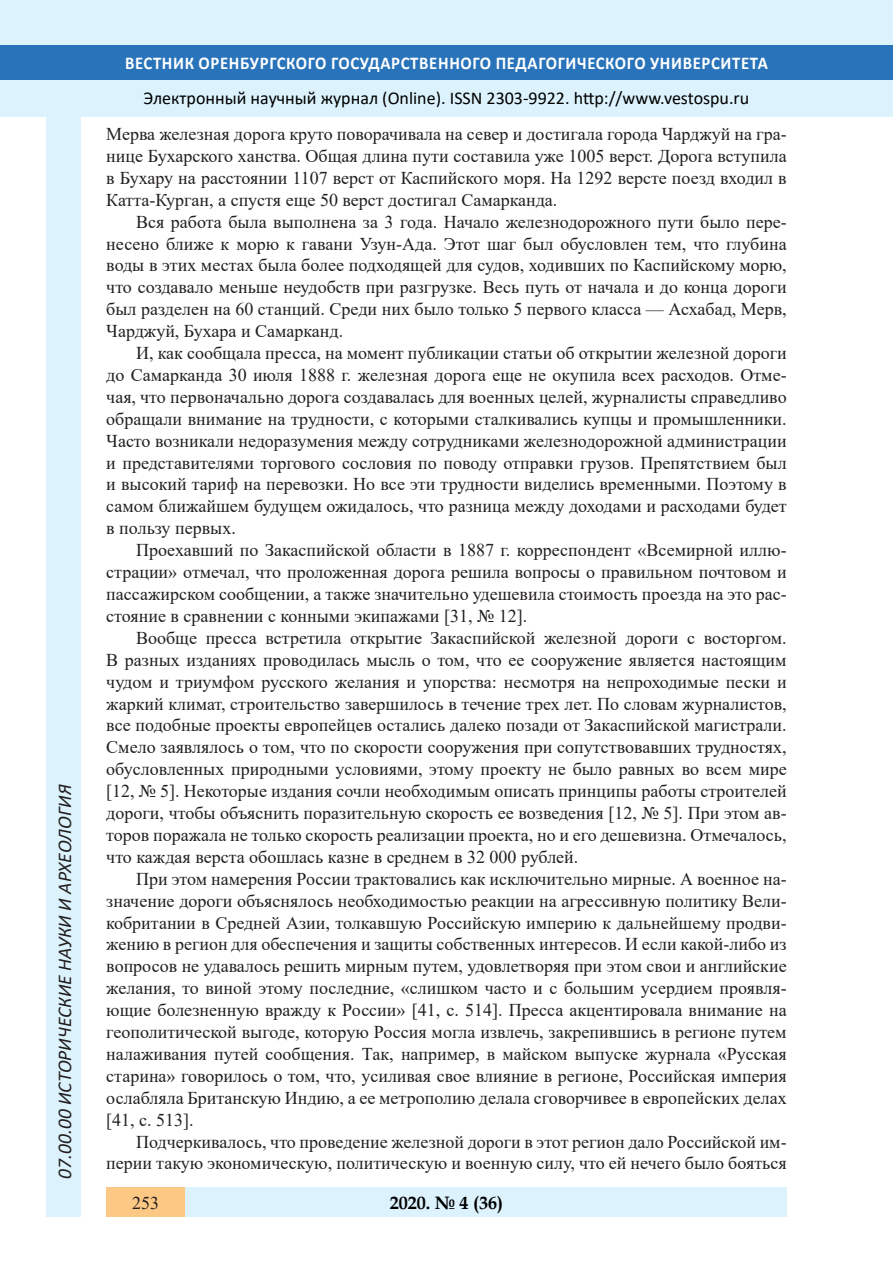
<style>
.page{position:relative;width:893px;height:1263px;background:#fff}
.page>*{position:absolute;margin:0;border:0;box-sizing:border-box;transform-origin:0 0}
.t1{font:italic 19.5px "Calibri";color:#231f20}
.Стиль2{font:18px/21.9px "Times New Roman";color:#231f20;text-align:justify}
.t2{font:18px "Calibri";color:#000}
.t3{font:700 18px "Calibri";letter-spacing:.04em;color:#fff;scale:.93 1}
.t4{font:700 18px "Book Antiqua";color:#000}
</style>
<div class="page">
<div style="left:0;top:0;width:893px;height:116px;background:#dcf2fc"></div>
<div style="left:0;top:45px;width:893px;height:34px;background:#2873ba"></div>
<div style="left:47px;top:116px;width:34px;height:1101px;background:#dcf2fc"></div>
<div style="left:106px;top:1188px;width:681px;height:29px;background:#dcf2fc"></div>
<div style="left:106px;top:1188px;width:79px;height:29px;background:#fdc784"></div>
<p class="t1" style="left:51px;top:1179px;width:395px;rotate:-90deg">07.00.00 ИСТОРИЧЕСКИЕ НАУКИ И АРХЕОЛОГИЯ</p>
<p class="t1" style="left:51px;top:1105px;width:206px;rotate:-90deg">БИОЛОГИЧЕСКИЕ НАУКИ</p>
<p class="t1" style="left:51px;top:1169px;width:11px;rotate:-90deg">3</p>
<p class="t3" style="left:125px;top:50px;width:693px">ВЕСТНИК ОРЕНБУРГСКОГО ГОСУДАРСТВЕННОГО ПЕДАГОГИЧЕСКОГО УНИВЕРСИТЕТА</p>
<p class="t2" style="left:144px;top:85px;width:607px">Электронный научный журнал (Online). ISSN 2303-9922. http://www.vestospu.ru</p>
<p class="t2" style="left:583px;top:85px;width:13px">t</p>
<p class="t2" style="left:583px;top:85px;width:13px">t</p>
<p class="Стиль2" style="left:106px;top:122px;width:682px">Мерва железная дорога круто поворачивала на север и достигала города Чарджуй на гра&shy;нице Бухарского ханства. Общая длина пути составила уже 1005 верст. Дорога вступила в Бухару на расстоянии 1107 верст от Каспийского моря. На 1292 версте поезд входил в Катта-Курган, а спустя еще 50 верст достигал Самарканда.</p>
<p class="Стиль2" style="left:106px;top:210px;width:682px;text-indent:30px">Вся работа была выполнена за 3 года. Начало железнодорожного пути было пере&shy;несено ближе к морю к гавани Узун-Ада. Этот шаг был обусловлен тем, что глубина воды в этих местах была более подходящей для судов, ходивших по Каспийскому морю, что создавало меньше неудобств при разгрузке. Весь путь от начала и до конца дороги был разделен на 60 станций. Среди них было только 5 первого класса — Асхабад, Мерв, Чарджуй, Бухара и Самарканд.</p>
<p class="Стиль2" style="left:106px;top:341px;width:682px;text-indent:30px">И, как сообщала пресса, на момент публикации статьи об открытии железной дороги до Самарканда 30 июля 1888 г. железная дорога еще не окупила всех расходов. Отме&shy;чая, что первоначально дорога создавалась для военных целей, журналисты справедливо обращали внимание на трудности, с которыми сталкивались купцы и промышленники.<br>Часто возникали недоразумения между сотрудниками железнодорожной администрации и представителями торгового сословия по поводу отправки грузов. Препятствием был и высокий тариф на перевозки. Но все эти трудности виделись временными. Поэтому в самом ближайшем будущем ожидалось, что разница между доходами и расходами будет в пользу первых.</p>
<p class="Стиль2" style="left:106px;top:539px;width:682px;text-indent:30px">Проехавший по Закаспийской области в 1887 г. корреспондент «Всемирной иллю&shy;страции» отмечал, что проложенная дорога решила вопросы о правильном почтовом и пассажирском сообщении, а также значительно удешевила стоимость проезда на это рас&shy;стояние в сравнении с конными экипажами [31, № 12].</p>
<p class="Стиль2" style="left:106px;top:626px;width:682px;text-indent:30px">Вообще пресса встретила открытие Закаспийской железной дороги с восторгом.<br>В разных изданиях проводилась мысль о том, что ее сооружение является настоящим чудом и триумфом русского желания и упорства: несмотря на непроходимые пески и жаркий климат, строительство завершилось в течение трех лет. По словам журналистов, все подобные проекты европейцев остались далеко позади от Закаспийской магистрали.<br>Смело заявлялось о том, что по скорости сооружения при сопутствовавших трудностях, обусловленных природными условиями, этому проекту не было равных во всем мире [12, № 5]. Некоторые издания сочли необходимым описать принципы работы строителей дороги, чтобы объяснить поразительную скорость ее возведения [12, № 5]. При этом ав&shy;торов поражала не только скорость реализации проекта, но и его дешевизна. Отмечалось, что каждая верста обошлась казне в среднем в 32 000 рублей.</p>
<p class="Стиль2" style="left:106px;top:867px;width:682px;text-indent:30px">При этом намерения России трактовались как исключительно мирные. А военное на&shy;значение дороги объяснялось необходимостью реакции на агрессивную политику Вели&shy;кобритании в Средней Азии, толкавшую Российскую империю к дальнейшему продви&shy;жению в регион для обеспечения и защиты собственных интересов. И если какой-либо из вопросов не удавалось решить мирным путем, удовлетворяя при этом свои и английские желания, то виной этому последние, «слишком часто и с большим усердием проявля&shy;ющие болезненную вражду к России» [41, c. 514]. Пресса акцентировала внимание на геополитической выгоде, которую Россия могла извлечь, закрепившись в регионе путем налаживания путей сообщения. Так, например, в майском выпуске журнала «Русская старина» говорилось о том, что, усиливая свое влияние в регионе, Российская империя ослабляла Британскую Индию, а ее метрополию делала сговорчивее в европейских делах [41, c. 513].</p>
<p class="Стиль2" style="left:106px;top:1130px;width:682px;text-align:right">Подчеркивалось, что проведение железной дороги в этот регион дало Российской им&shy;перии такую экономическую, политическую и военную силу, что ей нечего было бояться</p>
<p class="t4" style="left:390px;top:1190px;width:115px">2020. № 4 (36)</p>
<p class="Стиль2" style="left:132px;top:1191px;width:28px">253</p>
<p class="t4" style="left:460px;top:1190px;width:10px">2</p>
<p class="t4" style="left:408px;top:1190px;width:19px">18</p>
<p class="t4" style="left:460px;top:1190px;width:39px">1 25</p>
</div>
